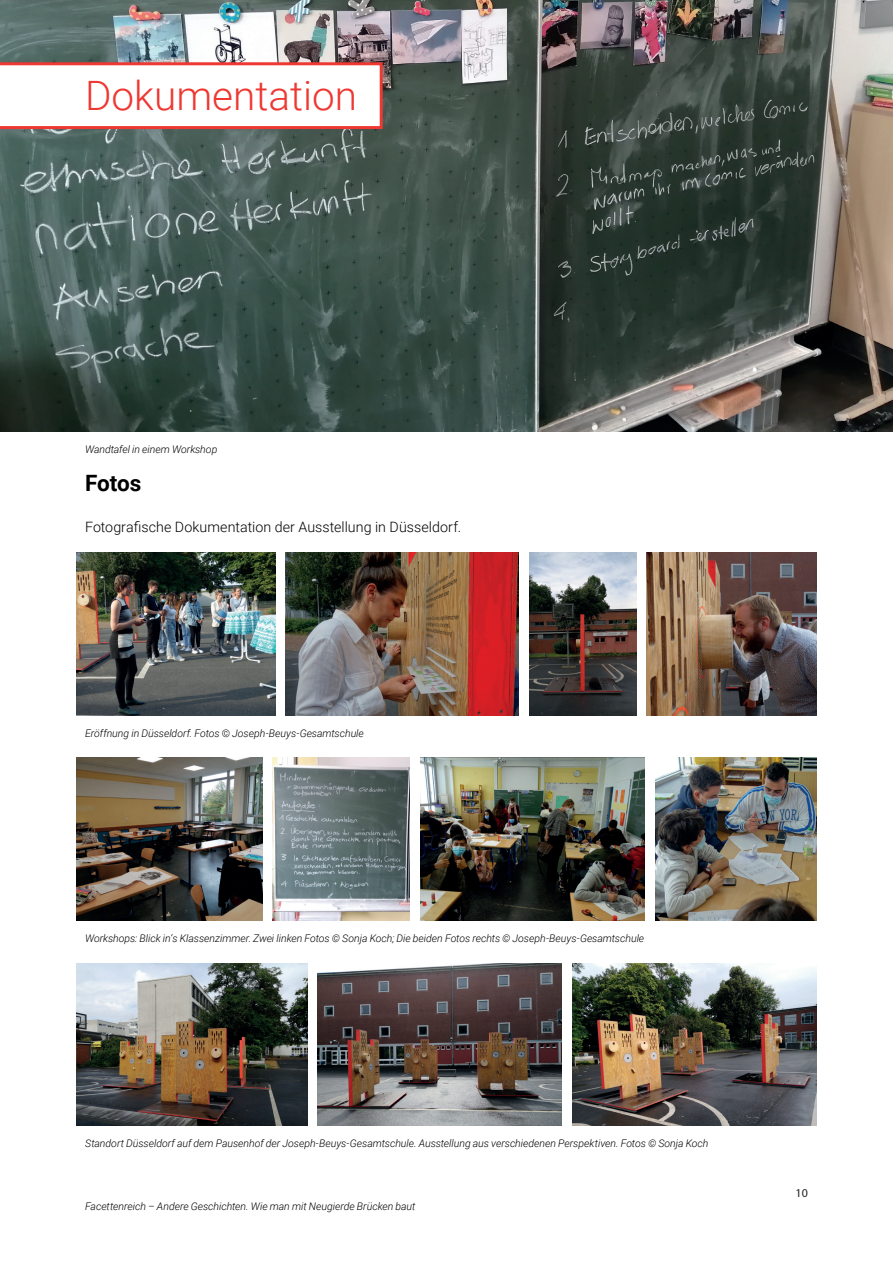
<style>
.page{position:relative;width:893px;height:1263px;background:#fff}
.page>*{position:absolute;margin:0;border:0;box-sizing:border-box;transform-origin:0 0}
.t1{font:300 40.5px "Roboto";color:#ee3832}
.t2{font:700 22.5px "Roboto";letter-spacing:-.005em;color:#000}
.t3{font:300 14.25px "Roboto";letter-spacing:.005em;color:#000}
.t4{font:12px "Myriad Pro";color:#231f20}
.t5{font:italic 300 10.5px "Roboto";letter-spacing:-.005em;color:#000}
.s1{font-style:normal}
</style>
<div class="page">
<img style="left:0;top:0;width:893px;height:432px">
<img style="left:318px;top:963px;width:244px;height:163px">
<img style="left:529px;top:553px;width:107px;height:162px">
<img style="left:77px;top:963px;width:230px;height:163px">
<img style="left:273px;top:758px;width:137px;height:162px">
<img style="left:77px;top:758px;width:185px;height:162px">
<img style="left:77px;top:553px;width:198px;height:162px">
<img style="left:286px;top:553px;width:233px;height:162px">
<img style="left:647px;top:553px;width:169px;height:162px">
<img style="left:572px;top:963px;width:244px;height:163px">
<img style="left:420px;top:758px;width:225px;height:162px">
<img style="left:655px;top:758px;width:161px;height:162px">
<svg style="left:0;top:62px;width:383px;height:67px"></svg>
<h1 class="t1" style="left:85px;top:67px;width:274px">Dokumentation</h1>
<p class="t5" style="left:85px;top:442px;width:134px">Wandtafel in einem Workshop</p>
<h2 class="t2" style="left:85px;top:467px;width:58px">Fotos</h2>
<h3 class="t3" style="left:85px;top:517px;width:378px">Fotografische Dokumentation der Ausstellung in Düsseldorf.</h3>
<p class="t5" style="left:85px;top:726px;width:280px">Eröffnung in Düsseldorf. Fotos <span class="s1">©</span> Joseph-Beuys-Gesamtschule</p>
<p class="t5" style="left:85px;top:931px;width:561px">Workshops: Blick in‘s Klassenzimmer. Zwei linken Fotos © Sonja Koch; Die beiden Fotos rechts © Joseph-Beuys-Gesamtschule</p>
<p class="t5" style="left:85px;top:1136px;width:625px">Standort Düsseldorf auf dem Pausenhof der Joseph-Beuys-Gesamtschule. Ausstellung aus verschiedenen Perspektiven. Fotos © Sonja Koch</p>
<p class="t5" style="left:85px;top:1199px;width:332px">Facettenreich – Andere Geschichten. Wie man mit Neugierde Brücken baut</p>
<p class="t4" style="left:796px;top:1186px;width:14px">10</p>
</div>
